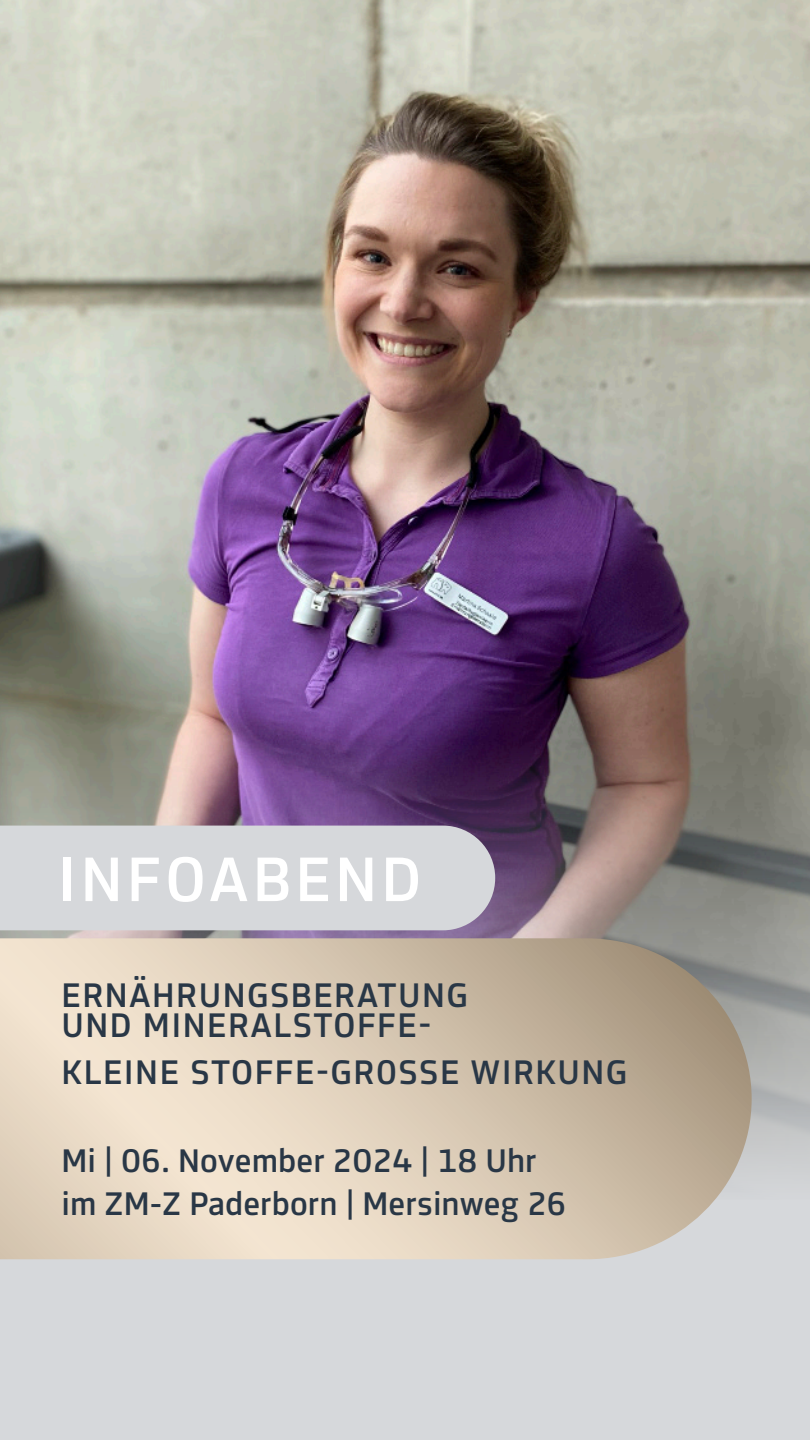
<style>
.page{position:relative;width:810px;height:1440px;background:#fff}
.page>*{position:absolute;margin:0;border:0;box-sizing:border-box;transform-origin:0 0}
.t1{font:500 66.3px "Proof";letter-spacing:.06em;color:#fff}
.t2{font:500 36px "Proof";letter-spacing:.04em;color:#293746}
.t3{font:500 34.5px "Proof";color:#293746}
</style>
<div class="page">
<div style="left:0;top:901px;width:810px;height:539px;background:#d6d8db"></div>
<img style="left:0;top:0;width:810px;height:735px">
<img style="left:0;top:735px;width:810px;height:431px">
<div style="left:0;top:826px;width:495px;height:104px;background:#d6d8db"></div>
<svg style="left:0;top:938px;width:752px;height:321px;background:#d7c8b4"></svg>
<p class="t1" style="left:58px;top:833px;width:365px">INFOABEND</p>
<p class="t2" style="left:62px;top:969px;width:408px">ERNÄHRUNGSBERATUNG</p>
<p class="t2" style="left:62px;top:1000px;width:371px">UND MINERALSTOFFE-</p>
<p class="t2" style="left:62px;top:1047px;width:568px">KLEINE STOFFE-GR0SSE WIRKUNG</p>
<p class="t3" style="left:62px;top:1136px;width:477px">Mi | 06. November 2024 | 18 Uhr</p>
<p class="t3" style="left:62px;top:1179px;width:506px">im ZM-Z Paderborn | Mersinweg 26</p>
</div>
